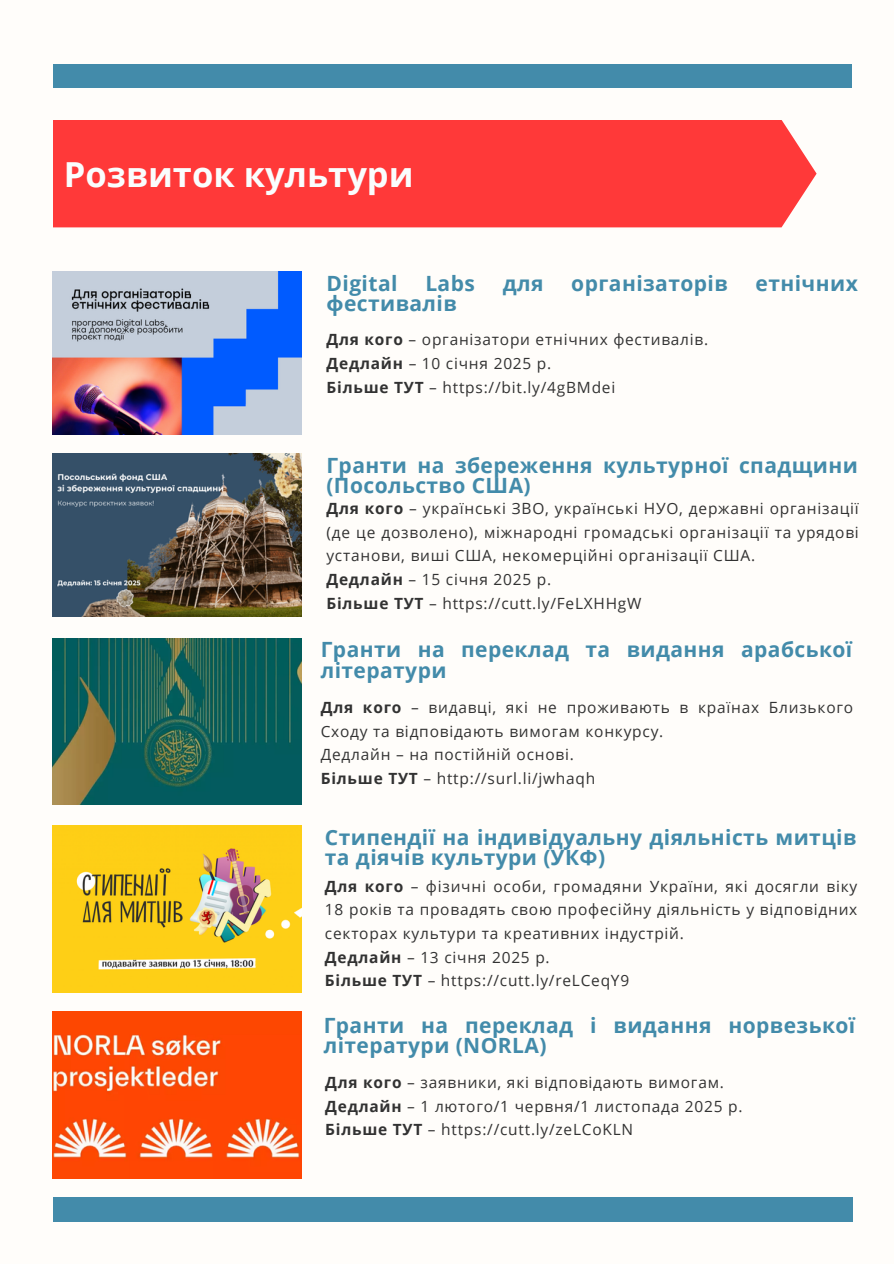
<style>
.page{position:relative;width:894px;height:1264px;background:#fff}
.page>*{position:absolute;margin:0;border:0;box-sizing:border-box;transform-origin:0 0}
.t1{font:700 34.5px "Open Sans";color:#fafdfd}
.t2{font:700 21px/20.2px "Open Sans";letter-spacing:.02em;color:#438baa}
.t3{font:15.45px/23.7px "Open Sans";letter-spacing:.05em;color:#323232;text-align:justify}
.s1{font-weight:700}
</style>
<div class="page">
<div style="left:0;top:0;width:893px;height:1263px;background:#fffdfa"></div>
<div style="left:53px;top:64px;width:797px;height:24px;background:#438baa"></div>
<div style="left:53px;top:1197px;width:799px;height:24px;background:#438baa"></div>
<div style="left:53px;top:120px;width:763px;height:107px;background:#ff3939"></div>
<img style="left:53px;top:638px;width:248px;height:166px">
<img style="left:53px;top:453px;width:248px;height:164px">
<img style="left:53px;top:826px;width:248px;height:166px">
<img style="left:53px;top:1011px;width:248px;height:167px">
<img style="left:53px;top:271px;width:248px;height:163px">
<p class="t1" style="left:64px;top:150px;width:351px">Розвиток культури</p>
<p class="t2" style="left:326px;top:273px;width:72px">Digital</p>
<p class="t2" style="left:425px;top:273px;width:51px">Labs</p>
<p class="t2" style="left:502px;top:273px;width:42px">для</p>
<p class="t2" style="left:571px;top:273px;width:158px">організаторів</p>
<p class="t2" style="left:755px;top:273px;width:104px">етнічних</p>
<p class="t2" style="left:326px;top:293px;width:132px">фестивалів</p>
<h2 class="t3" style="left:326px;top:327px;width:383px"><span class="s1">Для кого</span> – організатори етнічних фестивалів.</h2>
<p class="t3" style="left:326px;top:351px;width:226px"><span class="s1">Дедлайн</span> – 10 січня 2025 р.</p>
<p class="t3" style="left:326px;top:375px;width:290px"><span class="s1">Більше ТУТ</span> – https://bit.ly/4gBMdei</p>
<p class="t2" style="left:326px;top:454px;width:533px">Гранти на збереження культурної спадщини (Посольство США)</p>
<p class="t3" style="left:326px;top:496px;width:533px"><span class="s1">Для кого</span> – українські ЗВО, українські НУО, державні організації (де це дозволено), міжнародні громадські організації та урядові установи, виші США, некомерційні організації США.</p>
<p class="t3" style="left:326px;top:567px;width:226px"><span class="s1">Дедлайн</span> – 15 січня 2025 р.</p>
<h2 class="t3" style="left:326px;top:591px;width:316px"><span class="s1">Більше ТУТ</span> – https://cutt.ly/FeLXHHgW</h2>
<h1 class="t2" style="left:320px;top:639px;width:533px">Гранти на переклад та видання арабської літератури</h1>
<p class="t3" style="left:320px;top:695px;width:534px"><span class="s1">Для кого</span> – видавці, які не проживають в країнах Близького<br>Сходу та відповідають вимогам конкурсу.</p>
<h2 class="t3" style="left:320px;top:742px;width:254px">Дедлайн – на постійній основі.</h2>
<p class="t3" style="left:320px;top:766px;width:276px"><span class="s1">Більше ТУТ</span> – http://surl.li/jwhaqh</p>
<p class="t2" style="left:325px;top:826px;width:533px">Стипендії на індивідуальну діяльність митців та діячів культури (УКФ)</p>
<p class="t3" style="left:325px;top:873px;width:533px"><span class="s1">Для кого</span> – фізичні особи, громадяни України, які досягли віку 18 років та провадять свою професійну діяльність у відповідних секторах культури та креативних індустрій.</p>
<p class="t3" style="left:325px;top:944px;width:226px"><span class="s1">Дедлайн</span> – 13 січня 2025 р.</p>
<h2 class="t3" style="left:325px;top:968px;width:306px"><span class="s1">Більше ТУТ</span> – https://cutt.ly/reLCeqY9</h2>
<p class="t2" style="left:323px;top:1014px;width:533px">Гранти на переклад і видання норвезької літератури (NORLA)</p>
<p class="t3" style="left:325px;top:1070px;width:400px"><span class="s1">Для кого</span> – заявники, які відповідають вимогам.</p>
<p class="t3" style="left:325px;top:1093px;width:419px"><span class="s1">Дедлайн</span> – 1 лютого/1 червня/1 листопада 2025 р.</p>
<p class="t3" style="left:325px;top:1117px;width:309px"><span class="s1">Більше ТУТ</span> – https://cutt.ly/zeLCoKLN</p>
</div>
